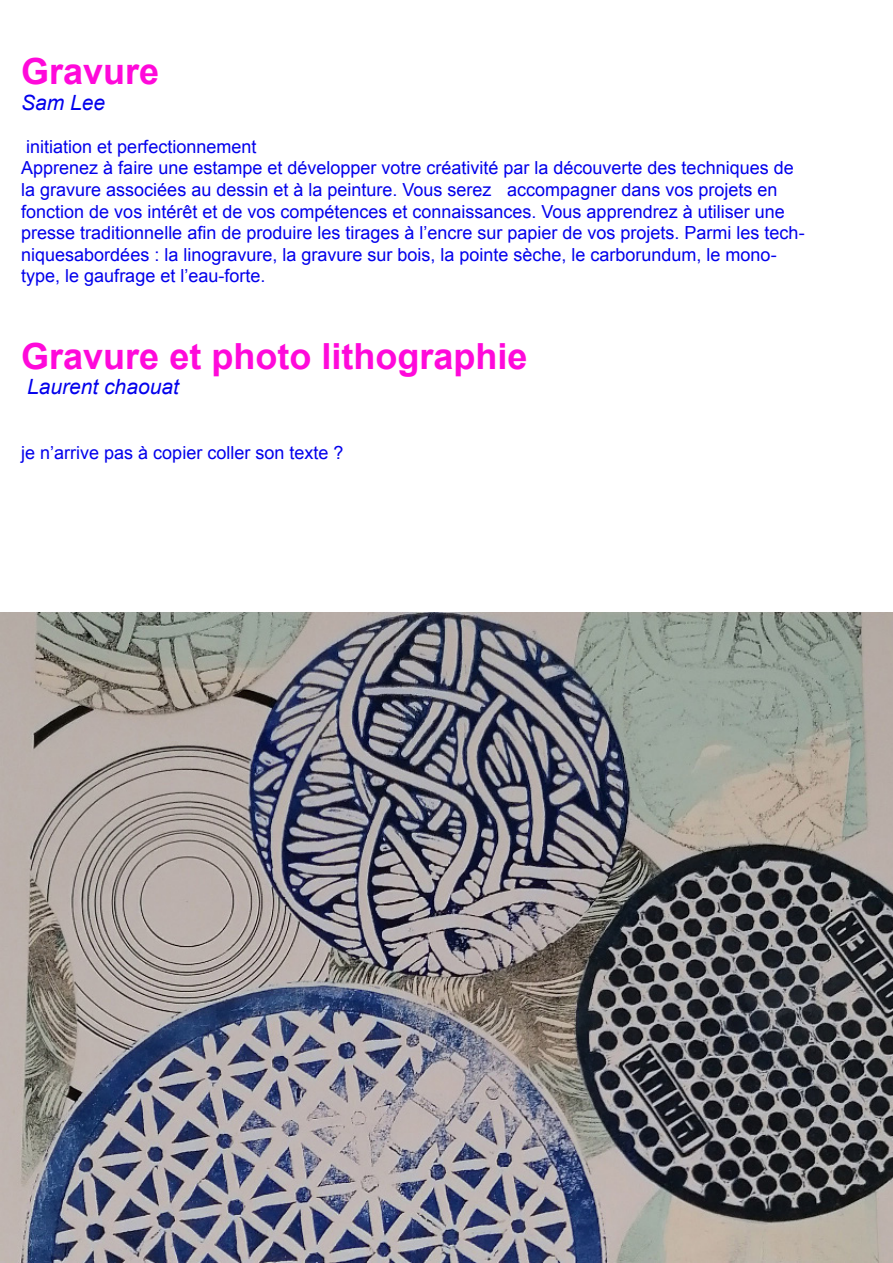
<style>
.page{position:relative;width:893px;height:1263px;background:#fff}
.page>*{position:absolute;margin:0;border:0;box-sizing:border-box;transform-origin:0 0}
.t1{font:700 36px "Arial";color:#ff09da}
.t2{font:italic 21px "Arial";color:#0301ec}
.t3{font:18px/21.6px "Arial";color:#0301ec}
</style>
<div class="page">
<img style="left:0;top:612px;width:893px;height:651px">
<p class="t1" style="left:21px;top:48px;width:140px">Gravure</p>
<p class="t2" style="left:21px;top:89px;width:86px">Sam Lee</p>
<p class="t3" style="left:26px;top:136px;width:232px">initiation et perfectionnement</p>
<p class="t3" style="left:21px;top:158px;width:785px">Apprenez à faire une estampe et développer votre créativité par la découverte des techniques de la gravure associées au dessin et à la peinture. Vous serez accompagner dans vos projets en fonction de vos intérêt et de vos compétences et connaissances. Vous apprendrez à utiliser une presse traditionnelle afin de produire les tirages à l’encre sur papier de vos projets. Parmi les tech&shy;niquesabordées : la linogravure, la gravure sur bois, la pointe sèche, le carborundum, le mono&shy;type, le gaufrage et l’eau-forte.</p>
<p class="t1" style="left:21px;top:332px;width:508px">Gravure et photo lithographie</p>
<p class="t2" style="left:27px;top:373px;width:153px">Laurent chaouat</p>
<p class="t3" style="left:21px;top:442px;width:324px">je n’arrive pas à copier coller son texte ?</p>
</div>
